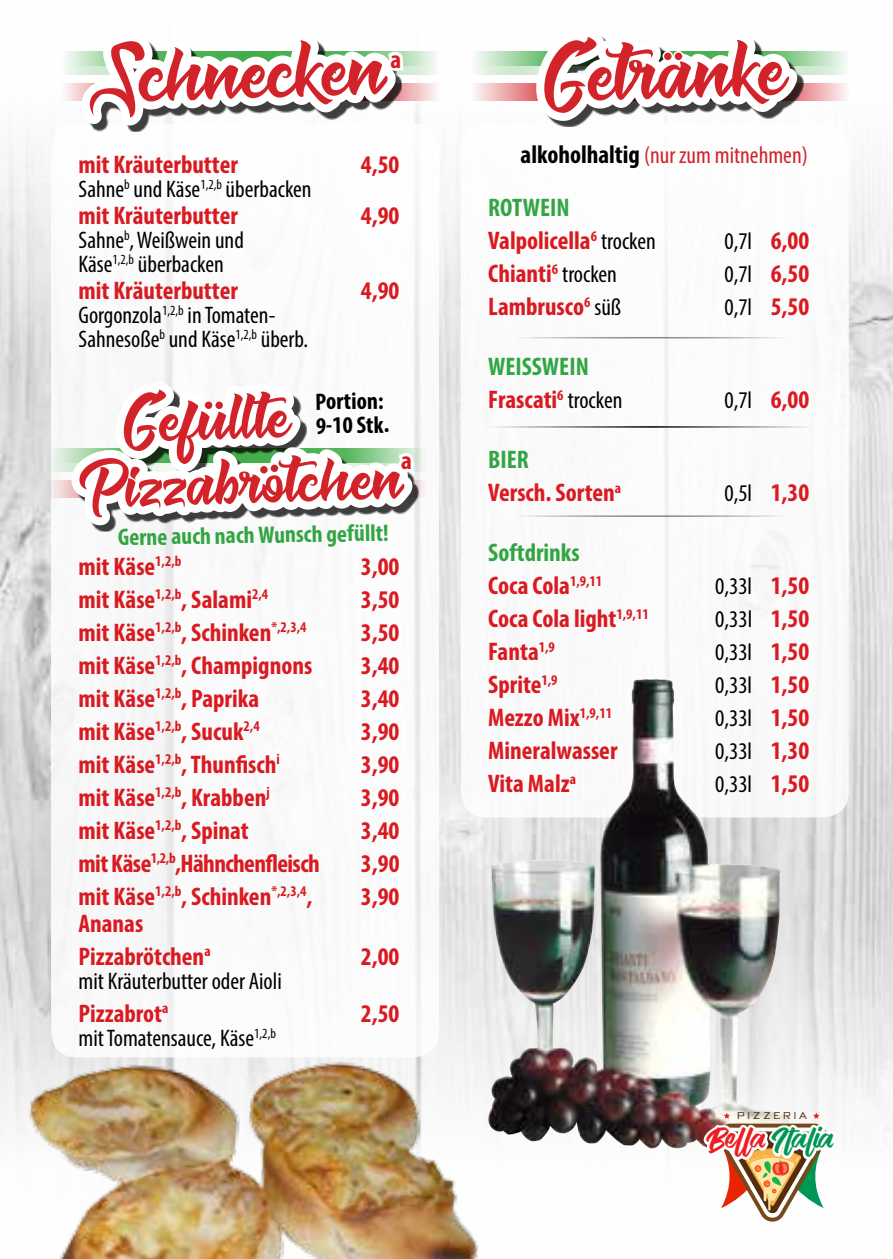
<style>
.page{position:relative;width:893px;height:1259px;background:#fff}
.page>*{position:absolute;margin:0;border:0;box-sizing:border-box;transform-origin:0 0}
.t1{font:96.3px "Muskaters";color:#d2232a}
.t2{font:78px/64.8px "Muskaters";color:#d2232a}
.t3{font:700 condensed 25.5px/33px "Myriad Pro";color:#d91a21}
.t4{font:700 condensed 25.5px/33px "Myriad Pro";color:#33a544}
.t5{font:700 condensed 25.5px "Myriad Pro";letter-spacing:-.02em;color:#d91a21}
.t6{font:condensed 24px/24px "Myriad Pro";color:#000}
.t7{font:condensed 24px "Myriad Pro";color:#d2232a}
.t8{font:700 condensed 24px "Myriad Pro";color:#33a544}
.t9{font:700 condensed 24px/24px "Myriad Pro";color:#000}
.t10{font:23.1px "Vendetta";color:#009653}
.t11{font:9.9px "Bank Gothic";letter-spacing:.335em;color:#562d0c}
.s1{font-weight:700;font-size:25.5px;color:#000}
.s2{color:#33a544}
.s3{font-weight:400;font-size:24px;color:#000}
.s4{font-weight:700;font-size:25.5px;color:#d91a21}
.s5{color:#d91a21}
.s6{color:#ed1d24}
</style>
<div class="page">
<img style="left:439px;top:360px;width:454px;height:540px">
<div style="left:0;top:900px;width:893px;height:359px;background:linear-gradient(to bottom,#dcdcdc,#fff)"></div>
<div style="left:0;top:0;width:893px;height:360px;background:linear-gradient(to bottom,#fff,#e2e2e2)"></div>
<div style="left:51px;top:123px;width:388px;height:934px;background:#fff;border-radius:26px"></div>
<div style="left:461px;top:123px;width:388px;height:694px;background:#fff;border-radius:26px"></div>
<svg style="left:426px;top:51px;width:13px;height:15px"></svg>
<svg style="left:426px;top:66px;width:13px;height:17px"></svg>
<svg style="left:426px;top:83px;width:13px;height:17px"></svg>
<svg style="left:471px;top:51px;width:378px;height:15px"></svg>
<svg style="left:471px;top:66px;width:378px;height:17px;fill:#f6faf6"></svg>
<svg style="left:471px;top:83px;width:378px;height:17px;background:#f1c2c4"></svg>
<img style="left:486px;top:679px;width:306px;height:469px">
<svg style="left:0;top:21px;width:163px;height:1013px"></svg>
<svg style="left:525px;top:0;width:284px;height:127px"></svg>
<svg style="left:662px;top:51px;width:11px;height:11px"></svg>
<div style="left:664px;top:53px;width:7px;height:7px;background:#d2232a;border-radius:50%"></div>
<svg style="left:673px;top:51px;width:11px;height:11px"></svg>
<div style="left:675px;top:53px;width:7px;height:7px;background:#d2232a;border-radius:50%"></div>
<hr style="left:488px;top:337px;width:325px;height:1px;background:#000">
<hr style="left:488px;top:426px;width:325px;height:2px;background:#000">
<hr style="left:488px;top:515px;width:325px;height:2px;background:#000">
<svg style="left:700px;top:1096px;width:139px;height:163px"></svg>
<img style="left:0;top:1034px;width:549px;height:225px">
<svg style="left:49px;top:480px;width:9px;height:17px"></svg>
<svg style="left:58px;top:0;width:368px;height:811px"></svg>
<h1 class="t1" style="left:100px;top:23px;width:287px;rotate:-2deg">Schnecken</h1>
<p class="t3" style="left:78px;top:148px;width:161px">mit Kräuterbutter</p>
<p class="t3" style="left:361px;top:148px;width:40px">4,50</p>
<p class="t6" style="left:78px;top:177px;width:235px">Sahne<sup>b</sup> und Käse<sup>1,2,b</sup> überbacken</p>
<p class="t3" style="left:78px;top:199px;width:161px">mit Kräuterbutter</p>
<p class="t3" style="left:361px;top:199px;width:40px">4,90</p>
<p class="t6" style="left:78px;top:228px;width:167px">Sahne<sup>b</sup>, Weißwein und<br>Käse<sup>1,2,b</sup> überbacken</p>
<p class="t3" style="left:78px;top:274px;width:161px">mit Kräuterbutter</p>
<p class="t3" style="left:361px;top:274px;width:40px">4,90</p>
<p class="t6" style="left:78px;top:303px;width:231px">Gorgonzola<sup>1,2,b</sup> in Tomaten-<br>Sahnesoße<sup>b</sup> und Käse<sup>1,2,b</sup> überb.</p>
<p class="t3" style="left:390px;top:42px;width:12px">a</p>
<h2 class="t2" style="left:83px;top:393px;width:319px;text-indent:43px;rotate:-2deg">Gefullte<br>Pizzabrotchen</h2>
<p class="t9" style="left:315px;top:389px;width:75px;rotate:-1deg">Portion:<br>9-10 Stk.</p>
<p class="t3" style="left:401px;top:443px;width:12px">a</p>
<p class="t8" style="left:118px;top:522px;width:272px;rotate:-1deg">Gerne auch nach Wunsch gefüllt!</p>
<p class="t3" style="left:78px;top:549px;width:105px">mit Käse<sup>1,2,b</sup></p>
<p class="t3" style="left:361px;top:549px;width:40px">3,00</p>
<p class="t3" style="left:78px;top:582px;width:191px">mit Käse<sup>1,2,b</sup>, Salami<sup>2,4</sup></p>
<p class="t3" style="left:361px;top:582px;width:40px">3,50</p>
<p class="t3" style="left:78px;top:615px;width:229px">mit Käse<sup>1,2,b</sup>, Schinken<sup>*,2,3,4</sup></p>
<p class="t3" style="left:361px;top:615px;width:40px">3,50</p>
<p class="t3" style="left:78px;top:648px;width:235px">mit Käse<sup>1,2,b</sup>, Champignons</p>
<p class="t3" style="left:361px;top:648px;width:40px">3,40</p>
<p class="t3" style="left:78px;top:681px;width:182px">mit Käse<sup>1,2,b</sup>, Paprika</p>
<p class="t3" style="left:361px;top:681px;width:40px">3,40</p>
<p class="t3" style="left:78px;top:714px;width:183px">mit Käse<sup>1,2,b</sup>, Sucuk<sup>2,4</sup></p>
<p class="t3" style="left:361px;top:714px;width:40px">3,90</p>
<p class="t3" style="left:78px;top:747px;width:203px">mit Käse<sup>1,2,b</sup>, Thunfisch<sup>i</sup></p>
<p class="t3" style="left:361px;top:747px;width:40px">3,90</p>
<p class="t3" style="left:78px;top:780px;width:193px">mit Käse<sup>1,2,b</sup>, Krabben<sup>j</sup></p>
<p class="t3" style="left:361px;top:780px;width:40px">3,90</p>
<p class="t3" style="left:78px;top:813px;width:172px">mit Käse<sup>1,2,b</sup>, Spinat</p>
<p class="t3" style="left:361px;top:813px;width:40px">3,40</p>
<p class="t5" style="left:78px;top:847px;width:243px">mit Käse<sup>1,2,b</sup>,Hähnchenfleisch</p>
<p class="t3" style="left:361px;top:846px;width:40px">3,90</p>
<p class="t3" style="left:78px;top:879px;width:235px">mit Käse<sup>1,2,b</sup>, Schinken<sup>*,2,3,4</sup>,</p>
<p class="t3" style="left:361px;top:879px;width:40px">3,90</p>
<p class="t3" style="left:78px;top:906px;width:134px">Ananas<br>Pizzabrötchen<sup>a</sup></p>
<p class="t3" style="left:361px;top:939px;width:40px">2,00</p>
<p class="t6" style="left:78px;top:968px;width:205px">mit Kräuterbutter oder Aioli</p>
<p class="t3" style="left:78px;top:996px;width:91px">Pizzabrot<sup>a</sup></p>
<p class="t3" style="left:361px;top:996px;width:40px">2,50</p>
<p class="t6" style="left:78px;top:1025px;width:199px">mit Tomatensauce, Käse<sup>1,2,b</sup></p>
<h1 class="t1" style="left:547px;top:23px;width:239px;rotate:-2deg">Getranke</h1>
<p class="t7" style="left:521px;top:140px;width:289px"><span class="s1">alkoholhaltig</span> (nur zum mitnehmen)</p>
<p class="t3" style="left:488px;top:191px;width:169px"><span class="s2">ROTWEIN<br></span>Valpolicella<sup>6</sup> <span class="s3">trocken</span></p>
<p class="t6" style="left:724px;top:229px;width:86px">0,7l <span class="s4">6,00</span></p>
<p class="t3" style="left:488px;top:257px;width:130px">Chianti<sup>6</sup> <span class="s3">trocken</span></p>
<p class="t6" style="left:724px;top:262px;width:86px">0,7l <span class="s4">6,50</span></p>
<p class="t3" style="left:488px;top:290px;width:135px">Lambrusco<sup>6</sup> <span class="s3">süß</span></p>
<p class="t6" style="left:724px;top:295px;width:86px">0,7l <span class="s4">5,50</span></p>
<p class="t4" style="left:488px;top:350px;width:136px">WEISSWEIN<br><span class="s5">Frascati</span><sup>6</sup> <span class="s3">trocken</span></p>
<p class="t6" style="left:724px;top:388px;width:86px">0,7l <span class="s4">6,00</span></p>
<p class="t3" style="left:488px;top:443px;width:134px"><span class="s2">BIER<br></span>Versch. Sorten<sup>a</sup></p>
<p class="t4" style="left:488px;top:536px;width:116px">Softdrinks<br><span class="s5">Coca Cola</span><sup>1,9,11</sup></p>
<p class="t6" style="left:724px;top:481px;width:86px">0,5l <span class="s4">1,30</span></p>
<p class="t6" style="left:715px;top:574px;width:95px">0,33l <span class="s4">1,50</span></p>
<p class="t3" style="left:488px;top:602px;width:162px">Coca Cola light<sup>1,9,11</sup></p>
<p class="t6" style="left:715px;top:607px;width:95px">0,33l <span class="s4">1,50</span></p>
<p class="t3" style="left:488px;top:635px;width:68px">Fanta<sup>1,9</sup></p>
<p class="t6" style="left:715px;top:640px;width:95px">0,33l <span class="s4">1,50</span></p>
<p class="t3" style="left:488px;top:668px;width:71px">Sprite<sup>1,9</sup></p>
<p class="t6" style="left:715px;top:673px;width:95px">0,33l <span class="s4">1,50</span></p>
<p class="t3" style="left:488px;top:701px;width:125px">Mezzo Mix<sup>1,9,11</sup></p>
<p class="t6" style="left:715px;top:706px;width:95px">0,33l <span class="s4">1,50</span></p>
<p class="t3" style="left:488px;top:734px;width:131px">Mineralwasser</p>
<p class="t6" style="left:715px;top:739px;width:95px">0,33l <span class="s4">1,30</span></p>
<p class="t3" style="left:488px;top:767px;width:89px">Vita Malz<sup>a</sup></p>
<p class="t6" style="left:715px;top:772px;width:95px">0,33l <span class="s4">1,50</span></p>
<p class="t11" style="left:737px;top:1109px;width:71px">PIZZERIA</p>
<p class="t10" style="left:710px;top:1127px;width:124px"><span class="s6">Bella</span> Italia</p>
</div>
